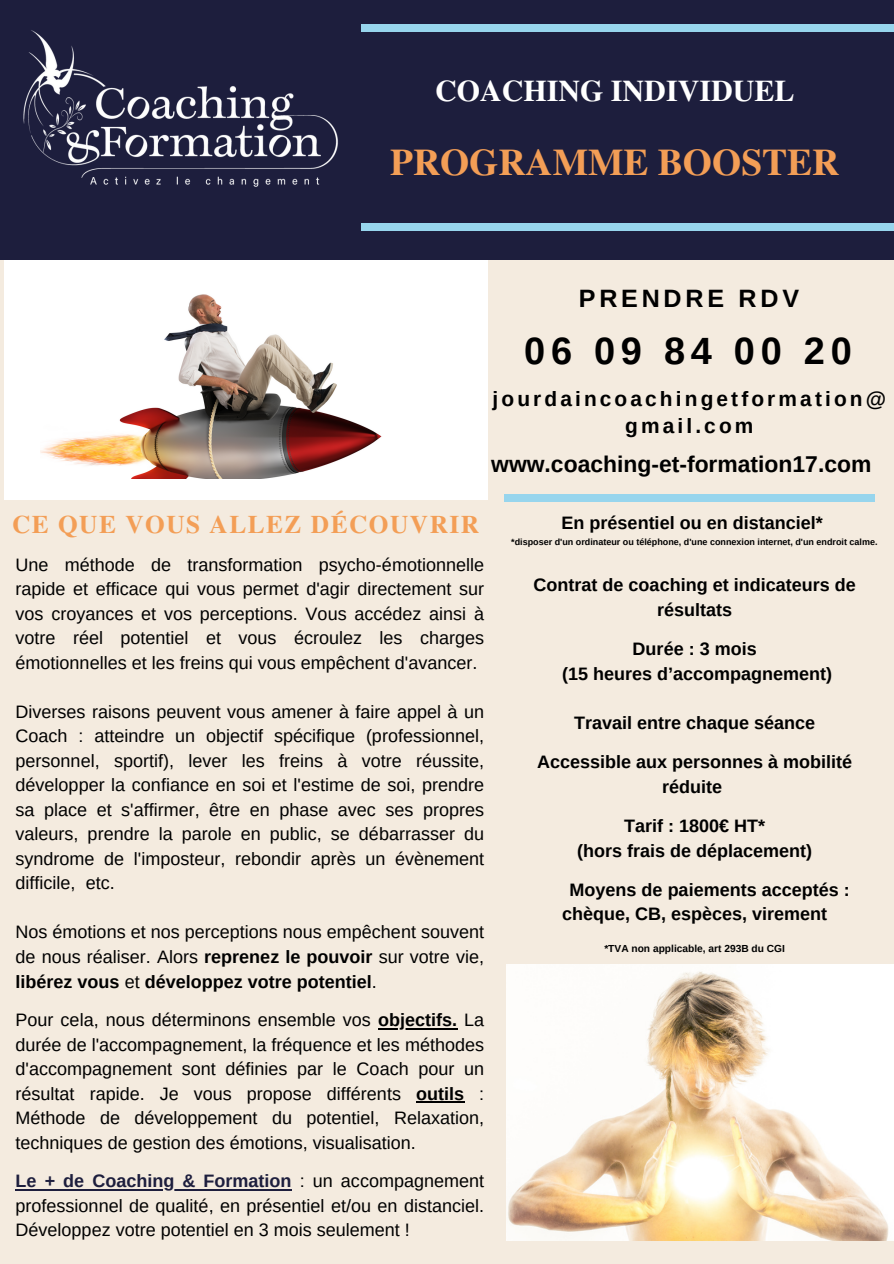
<style>
.page{position:relative;width:894px;height:1264px;background:#fff}
.page>*{position:absolute;margin:0;border:0;box-sizing:border-box;transform-origin:0 0}
.t1{font:700 37.95px "Arimo";letter-spacing:.15em;color:#000}
.t2{font:700 37.5px "Te X Gyre Termes";color:#f39e56}
.t3{font:700 30px "Te X Gyre Termes";color:#fff}
.t4{font:700 25.35px "Te X Gyre Termes";letter-spacing:.06em;color:#f39e56}
.t5{font:700 25.05px "Arimo";letter-spacing:.15em;color:#000}
.t6{font:700 22.8px "Arimo";color:#000}
.t7{font:700 20.85px/26.5px "Arimo";letter-spacing:.15em;color:#000;text-align:center}
.t8{font:18px/24.5px "Arimo";color:#000;text-align:justify}
.t9{font:700 18px/24.8px "Arimo";color:#000;text-align:center}
.t10{font:700 10.2px "Arimo";color:#000}
.t11{font:700 9px "Arimo";color:#000}
.s1{font-weight:700}
.s2{font-weight:700;color:#1d1e3d}
</style>
<div class="page">
<div style="left:0;top:0;width:893px;height:1263px;background:#f4ebdf"></div>
<div style="left:4px;top:259px;width:483px;height:240px;background:#fff"></div>
<div style="left:0;top:0;width:893px;height:259px;background:#1d1e3d"></div>
<div style="left:360px;top:24px;width:533px;height:8px;background:#97d5ed"></div>
<div style="left:360px;top:223px;width:533px;height:8px;background:#97d5ed"></div>
<img style="left:23px;top:30px;width:315px;height:157px">
<div style="left:504px;top:494px;width:370px;height:7px;background:#97d5ed"></div>
<img style="left:506px;top:964px;width:387px;height:276px">
<img style="left:40px;top:294px;width:342px;height:185px">
<hr style="left:378px;top:1027px;width:79px;height:2px;background:#000">
<hr style="left:416px;top:1101px;width:48px;height:2px;background:#000">
<hr style="left:16px;top:1188px;width:275px;height:2px;background:#1d1e3d">
<h2 class="t3" style="left:435px;top:68px;width:361px">COACHING INDIVIDUEL</h2>
<h1 class="t2" style="left:390px;top:133px;width:450px">PROGRAMME BOOSTER</h1>
<h3 class="t5" style="left:578px;top:284px;width:222px">PRENDRE RDV</h3>
<h1 class="t1" style="left:524px;top:330px;width:329px">06 09 84 00 20</h1>
<p class="t7" style="left:492px;top:386px;width:395px">jourdaincoachingetformation@ gmail.com</p>
<p class="t6" style="left:491px;top:451px;width:381px">www.coaching-et-formation17.com</p>
<p class="t4" style="left:12px;top:505px;width:468px">CE QUE VOUS ALLEZ DÉCOUVRIR</p>
<p class="t8" style="left:16px;top:552px;width:470px">Une méthode de transformation psycho-émotionnelle rapide et efficace qui vous permet d'agir directement sur vos croyances et vos perceptions. Vous accédez ainsi à votre réel potentiel et vous écroulez les charges émotionnelles et les freins qui vous empêchent d'avancer.</p>
<p class="t8" style="left:16px;top:699px;width:470px">Diverses raisons peuvent vous amener à faire appel à un Coach : atteindre un objectif spécifique (professionnel, personnel, sportif), lever les freins à votre réussite, développer la confiance en soi et l'estime de soi, prendre sa place et s'affirmer, être en phase avec ses propres valeurs, prendre la parole en public, se débarrasser du syndrome de l'imposteur, rebondir après un évènement difficile, etc.</p>
<p class="t8" style="left:16px;top:920px;width:470px">Nos émotions et nos perceptions nous empêchent souvent de nous réaliser. Alors <span class="s1">reprenez le pouvoir</span> sur votre vie, <span class="s1">libérez vous</span> et <span class="s1">développez votre potentiel</span>.</p>
<p class="t8" style="left:16px;top:1007px;width:470px">Pour cela, nous déterminons ensemble vos <span class="s1">objectifs.</span> La</p>
<p class="t8" style="left:16px;top:1032px;width:470px">durée de l'accompagnement, la fréquence et les méthodes d'accompagnement sont définies par le Coach pour un résultat rapide. Je vous propose différents <span class="s1">outils</span> :<br>Méthode de développement du potentiel, Relaxation, techniques de gestion des émotions, visualisation.</p>
<p class="t8" style="left:16px;top:1168px;width:470px"><span class="s2">Le + de Coaching &amp; Formation</span> : un accompagnement professionnel de qualité, en présentiel et/ou en distanciel.</p>
<p class="t8" style="left:16px;top:1217px;width:396px">Développez votre potentiel en 3 mois seulement !</p>
<p class="t9" style="left:561px;top:511px;width:262px">En présentiel ou en distanciel*</p>
<h6 class="t11" style="left:511px;top:537px;width:368px">*disposer d'un ordinateur ou téléphone, d'une connexion internet, d'un endroit calme.</h6>
<h6 class="t9" style="left:533px;top:572px;width:323px">Contrat de coaching et indicateurs de résultats</h6>
<h6 class="t9" style="left:562px;top:636px;width:271px">Durée : 3 mois<br>(15 heures d’accompagnement)</h6>
<h6 class="t9" style="left:574px;top:710px;width:242px">Travail entre chaque séance</h6>
<h6 class="t9" style="left:537px;top:749px;width:316px">Accessible aux personnes à mobilité réduite</h6>
<p class="t9" style="left:577px;top:813px;width:236px">Tarif : 1800€ HT*<br>(hors frais de déplacement)</p>
<p class="t9" style="left:562px;top:877px;width:289px;text-align:left;text-indent:8px">Moyens de paiements acceptés : chèque, CB, espèces, virement</p>
<p class="t10" style="left:604px;top:942px;width:182px">*TVA non applicable, art 293B du CGI</p>
</div>
